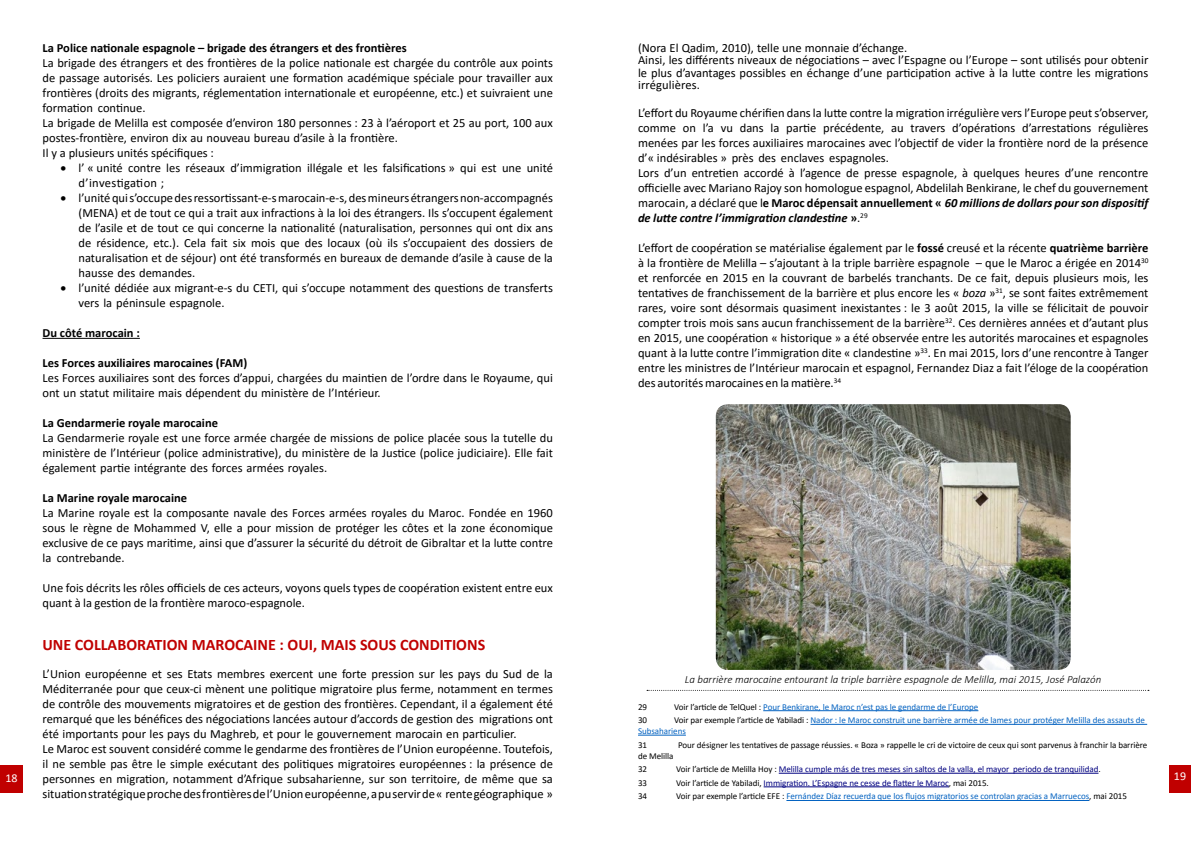
<style>
.page{position:relative;width:1191px;height:842px;background:#fff}
.page>*{position:absolute;margin:0;border:0;box-sizing:border-box;transform-origin:0 0}
.t1{font:700 16px "Calibri";color:#c00000}
.t2{font:12.5px/15px "Calibri";color:#000}
.t3{font:700 12.5px "Calibri";color:#000}
.t4{font:12px "Calibri";color:#fff}
.t5{font:italic 300 11px "Calibri";color:#000}
.t6{font:9px/10.8px "Calibri";letter-spacing:-.005em;color:#0563c1}
.t7{font:9px "Calibri";letter-spacing:-.005em;color:#000080}
.t8{font:9px/13.6px "Calibri";letter-spacing:-.005em;color:#000}
.s1{font-weight:700}
.s2{font-weight:700;font-style:italic}
.s3{font-style:italic}
.s4{font-size:12px}
.s5{color:#000}
</style>
<div class="page">
<div style="left:0;top:765px;width:23px;height:28px;background:#c00000"></div>
<div style="left:1169px;top:765px;width:22px;height:28px;background:#c00000"></div>
<svg style="left:647px;top:690px;width:502px;height:1px"></svg>
<hr style="left:763px;top:710px;width:215px;height:1px;background:#0563c1">
<hr style="left:810px;top:724px;width:337px;height:1px;background:#0563c1">
<hr style="left:638px;top:735px;width:48px;height:1px;background:#0563c1">
<hr style="left:778px;top:773px;width:320px;height:1px;background:#000080">
<hr style="left:763px;top:786px;width:186px;height:1px;background:#000080">
<hr style="left:786px;top:800px;width:303px;height:1px;background:#0563c1">
<img style="left:716px;top:404px;width:354px;height:266px">
<hr style="left:43px;top:338px;width:97px;height:1px;background:#000">
<p class="t2" style="left:638px;top:41px;width:512px;line-height:12.5px">(Nora El Qadim, 2010), telle une monnaie d’échange.<br>Ainsi, les différents niveaux de négociations – avec l’Espagne ou l’Europe – sont utilisés pour obtenir le plus d’avantages possibles en échange d’une participation active à la lutte contre les migrations irrégulières.</p>
<p class="t2" style="left:638px;top:105px;width:512px">L’effort du Royaume chérifien dans la lutte contre la migration irrégulière vers l’Europe peut s’observer, comme on l’a vu dans la partie précédente, au travers d’opérations d’arrestations régulières menées par les forces auxiliaires marocaines avec l’objectif de vider la frontière nord de la présence d’« indésirables » près des enclaves espagnoles.<br>Lors d’un entretien accordé à l’agence de presse espagnole, à quelques heures d’une rencontre officielle avec Mariano Rajoy son homologue espagnol, Abdelilah Benkirane, le chef du gouvernement marocain, a déclaré que l<span class="s1">e Maroc dépensait annuellement «</span> <span class="s2">60 millions de dollars pour son dispositif de lutte contre l’immigration clandestine</span> <span class="s1">»</span>.<sup>29</sup></p>
<p class="t2" style="left:638px;top:240px;width:512px;text-align:justify">L’effort de coopération se matérialise également par le <span class="s1">fossé</span> creusé et la récente <span class="s1">quatrième barrière </span>à la frontière de Melilla – s’ajoutant à la triple barrière espagnole – que le Maroc a érigée en 2014<sup>30 </sup>et renforcée en 2015 en la couvrant de barbelés tranchants. De ce fait, depuis plusieurs mois, les tentatives de franchissement de la barrière et plus encore les « <span class="s3">boza</span> »<sup>31</sup>, se sont faites extrêmement rares, voire sont désormais quasiment inexistantes : le 3 août 2015, la ville se félicitait de pouvoir compter trois mois sans aucun franchissement de la barrière<sup>32</sup><span class="s4">.</span> Ces dernières années et d’autant plus en 2015, une coopération « historique » a été observée entre les autorités marocaines et espagnoles quant à la lutte contre l’immigration dite « clandestine »<sup>33</sup>. En mai 2015, lors d’une rencontre à Tanger entre les ministres de l’Intérieur marocain et espagnol, Fernandez Diaz a fait l’éloge de la coopération des autorités marocaines en la matière.<sup>34</sup></p>
<p class="t3" style="left:43px;top:39px;width:366px">La Police nationale espagnole – brigade des étrangers et des frontières</p>
<p class="t2" style="left:43px;top:55px;width:512px">La brigade des étrangers et des frontières de la police nationale est chargée du contrôle aux points de passage autorisés. Les policiers auraient une formation académique spéciale pour travailler aux frontières (droits des migrants, réglementation internationale et européenne, etc.) et suivraient une formation continue.<br>La brigade de Melilla est composée d’environ 180 personnes : 23 à l’aéroport et 25 au port, 100 aux postes-frontière, environ dix au nouveau bureau d’asile à la frontière.<br>Il y a plusieurs unités spécifiques :</p>
<p class="t2" style="left:79px;top:160px;width:476px;text-indent:-18px">• l’ « unité contre les réseaux d’immigration illégale et les falsifications » qui est une unité d’investigation ;</p>
<p class="t2" style="left:79px;top:190px;width:476px;text-align:justify;text-indent:-18px">• l’unité qui s’occupe des ressortissant-e-s marocain-e-s, des mineurs étrangers non-accompagnés (MENA) et de tout ce qui a trait aux infractions à la loi des étrangers. Ils s’occupent également de l’asile et de tout ce qui concerne la nationalité (naturalisation, personnes qui ont dix ans de résidence, etc.). Cela fait six mois que des locaux (où ils s’occupaient des dossiers de naturalisation et de séjour) ont été transformés en bureaux de demande d’asile à cause de la hausse des demandes.</p>
<p class="t2" style="left:79px;top:280px;width:476px;text-indent:-18px">• l’unité dédiée aux migrant-e-s du CETI, qui s’occupe notamment des questions de transferts vers la péninsule espagnole.</p>
<p class="t3" style="left:43px;top:324px;width:99px">Du côté marocain :</p>
<p class="t3" style="left:43px;top:354px;width:206px">Les Forces auxiliaires marocaines (FAM)</p>
<p class="t2" style="left:43px;top:370px;width:512px">Les Forces auxiliaires sont des forces d’appui, chargées du maintien de l’ordre dans le Royaume, qui ont un statut militaire mais dépendent du ministère de l’Intérieur.</p>
<p class="t3" style="left:43px;top:414px;width:177px">La Gendarmerie royale marocaine</p>
<p class="t2" style="left:43px;top:430px;width:512px;text-align:justify">La Gendarmerie royale est une force armée chargée de missions de police placée sous la tutelle du ministère de l’Intérieur (police administrative), du ministère de la Justice (police judiciaire). Elle fait également partie intégrante des forces armées royales.</p>
<p class="t3" style="left:43px;top:489px;width:146px">La Marine royale marocaine</p>
<p class="t2" style="left:43px;top:505px;width:512px;text-align:justify">La Marine royale est la composante navale des Forces armées royales du Maroc. Fondée en 1960 sous le règne de Mohammed V, elle a pour mission de protéger les côtes et la zone économique exclusive de ce pays maritime, ainsi que d’assurer la sécurité du détroit de Gibraltar et la lutte contre la contrebande.</p>
<p class="t2" style="left:43px;top:580px;width:512px">Une fois décrits les rôles officiels de ces acteurs, voyons quels types de coopération existent entre eux quant à la gestion de la frontière maroco-espagnole.</p>
<p class="t1" style="left:43px;top:633px;width:444px">UNE COLLABORATION MAROCAINE : OUI, MAIS SOUS CONDITIONS</p>
<p class="t2" style="left:43px;top:666px;width:512px">L’Union européenne et ses Etats membres exercent une forte pression sur les pays du Sud de la Méditerranée pour que ceux-ci mènent une politique migratoire plus ferme, notamment en termes de contrôle des mouvements migratoires et de gestion des frontières. Cependant, il a également été remarqué que les bénéfices des négociations lancées autour d’accords de gestion des migrations ont été importants pour les pays du Maghreb, et pour le gouvernement marocain en particulier.<br>Le Maroc est souvent considéré comme le gendarme des frontières de l’Union européenne. Toutefois, il ne semble pas être le simple exécutant des politiques migratoires européennes : la présence de personnes en migration, notamment d’Afrique subsaharienne, sur son territoire, de même que sa situation stratégique proche des frontières de l’Union européenne, a pu servir de « rente géographique »</p>
<p class="t5" style="left:685px;top:673px;width:418px">La barrière marocaine entourant la triple barrière espagnole de Melilla, mai 2015, José Palazón</p>
<p class="t8" style="left:638px;top:700px;width:11px">29</p>
<p class="t6" style="left:674px;top:701px;width:306px"><span class="s5">Voir l’article de TelQuel :</span> Pour Benkirane, le Maroc n’est pas le gendarme de l’Europe</p>
<p class="t8" style="left:638px;top:713px;width:11px">30</p>
<p class="t6" style="left:638px;top:715px;width:508px;text-indent:36px"><span class="s5">Voir par exemple l’article de Yabiladi :</span> Nador : le Maroc construit une barrière armée de lames pour protéger Melilla des assauts de<br>Subsahariens</p>
<p class="t8" style="left:638px;top:738px;width:11px">31</p>
<p class="t8" style="left:678px;top:738px;width:471px">Pour désigner les tentatives de passage réussies. « Boza » rappelle le cri de victoire de ceux qui sont parvenus à franchir la barrière</p>
<p class="t8" style="left:638px;top:748px;width:37px">de Melilla<br>32</p>
<p class="t7" style="left:676px;top:763px;width:426px"><span class="s5">Voir l’article de Melilla Hoy :</span> Melilla cumple más de tres meses sin saltos de la valla, el mayor periodo de tranquilidad<span class="s5">.</span></p>
<p class="t4" style="left:5px;top:770px;width:14px">18</p>
<p class="t4" style="left:1174px;top:767px;width:14px">19</p>
<p class="t8" style="left:638px;top:776px;width:11px">33</p>
<p class="t7" style="left:676px;top:777px;width:314px"><span class="s5">Voir l’article de Yabiladi,</span> Immigration. L’Espagne ne cesse de flatter le Maroc<span class="s5">, mai 2015.</span></p>
<p class="t8" style="left:638px;top:789px;width:11px">34</p>
<p class="t6" style="left:676px;top:791px;width:452px"><span class="s5">Voir par exemple l’article EFE :</span> Fernández Díaz recuerda que los flujos migratorios se controlan gracias a Marruecos<span class="s5">, mai 2015</span></p>
</div>
